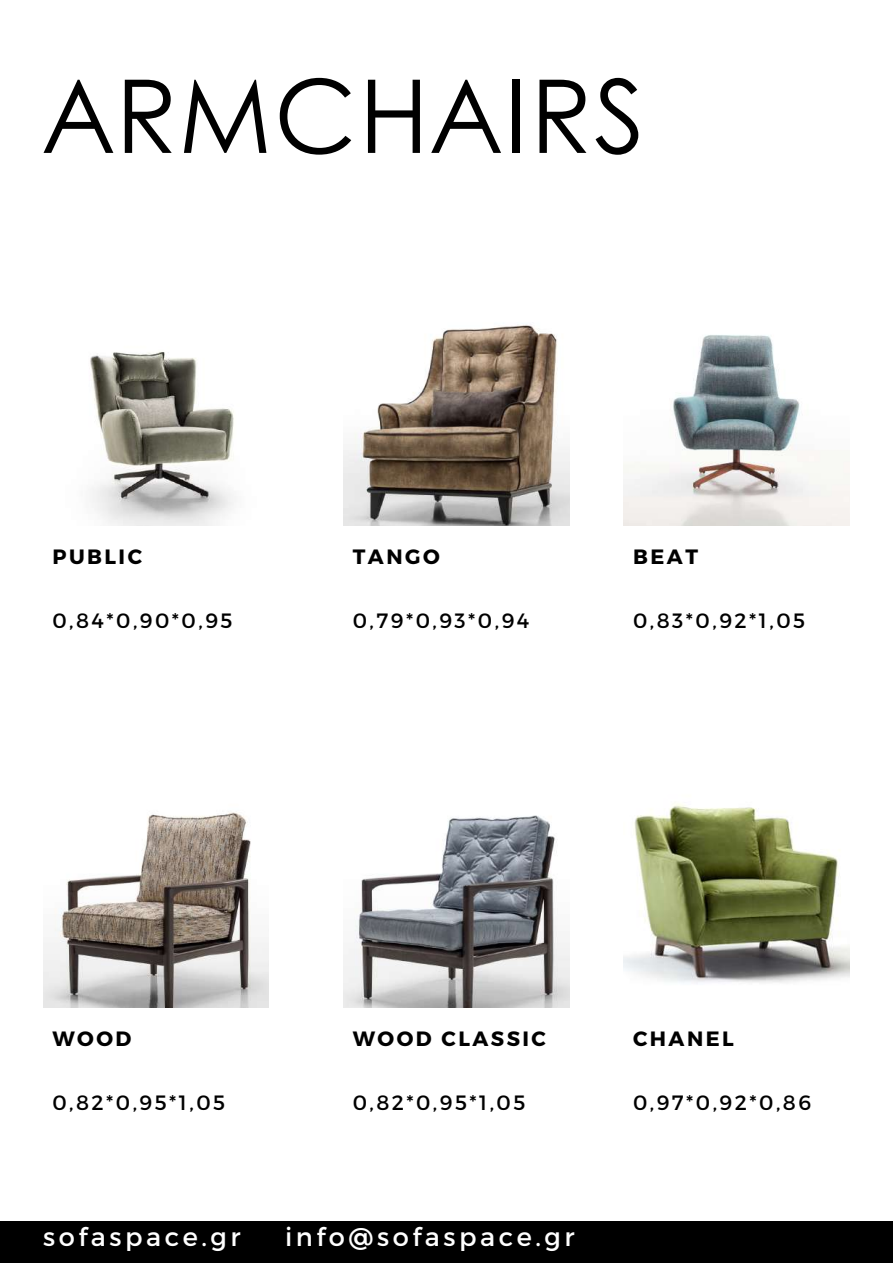
<style>
.page{position:relative;width:893px;height:1264px;background:#fff}
.page>*{position:absolute;margin:0;border:0;box-sizing:border-box;transform-origin:0 0}
.t1{font:101.85px "Century Gothic";letter-spacing:.02em;color:#000}
.t2{font:25.65px "Montserrat";letter-spacing:.14em;color:#fff}
.t3{font:20.7px "Montserrat";letter-spacing:.12em;color:#000}
.t4{font:700 20.7px "Montserrat";letter-spacing:.12em;color:#000}
</style>
<div class="page">
<img style="left:90px;top:352px;width:144px;height:174px">
<img style="left:343px;top:325px;width:226px;height:201px">
<img style="left:623px;top:335px;width:226px;height:191px">
<img style="left:43px;top:812px;width:226px;height:195px">
<img style="left:343px;top:815px;width:226px;height:192px">
<img style="left:623px;top:803px;width:226px;height:180px">
<div style="left:0;top:1221px;width:892px;height:41px;background:#000"></div>
<h1 class="t1" style="left:43px;top:39px;width:601px">ARMCHAIRS</h1>
<p class="t4" style="left:52px;top:542px;width:91px">PUBLIC</p>
<p class="t3" style="left:52px;top:607px;width:181px">0,84*0,90*0,95</p>
<p class="t4" style="left:353px;top:542px;width:88px">TANGO</p>
<p class="t3" style="left:353px;top:607px;width:178px">0,79*0,93*0,94</p>
<p class="t4" style="left:633px;top:542px;width:66px">BEAT</p>
<p class="t3" style="left:633px;top:607px;width:173px">0,83*0,92*1,05</p>
<p class="t4" style="left:52px;top:1024px;width:81px">WOOD</p>
<p class="t4" style="left:352px;top:1024px;width:195px">WOOD CLASSIC</p>
<p class="t4" style="left:633px;top:1024px;width:102px">CHANEL</p>
<p class="t3" style="left:52px;top:1088px;width:174px">0,82*0,95*1,05</p>
<p class="t3" style="left:352px;top:1088px;width:174px">0,82*0,95*1,05</p>
<p class="t3" style="left:633px;top:1088px;width:179px">0,97*0,92*0,86</p>
<p class="t2" style="left:43px;top:1220px;width:199px">sofaspace.gr</p>
<p class="t2" style="left:285px;top:1220px;width:291px">info@sofaspace.gr</p>
</div>
